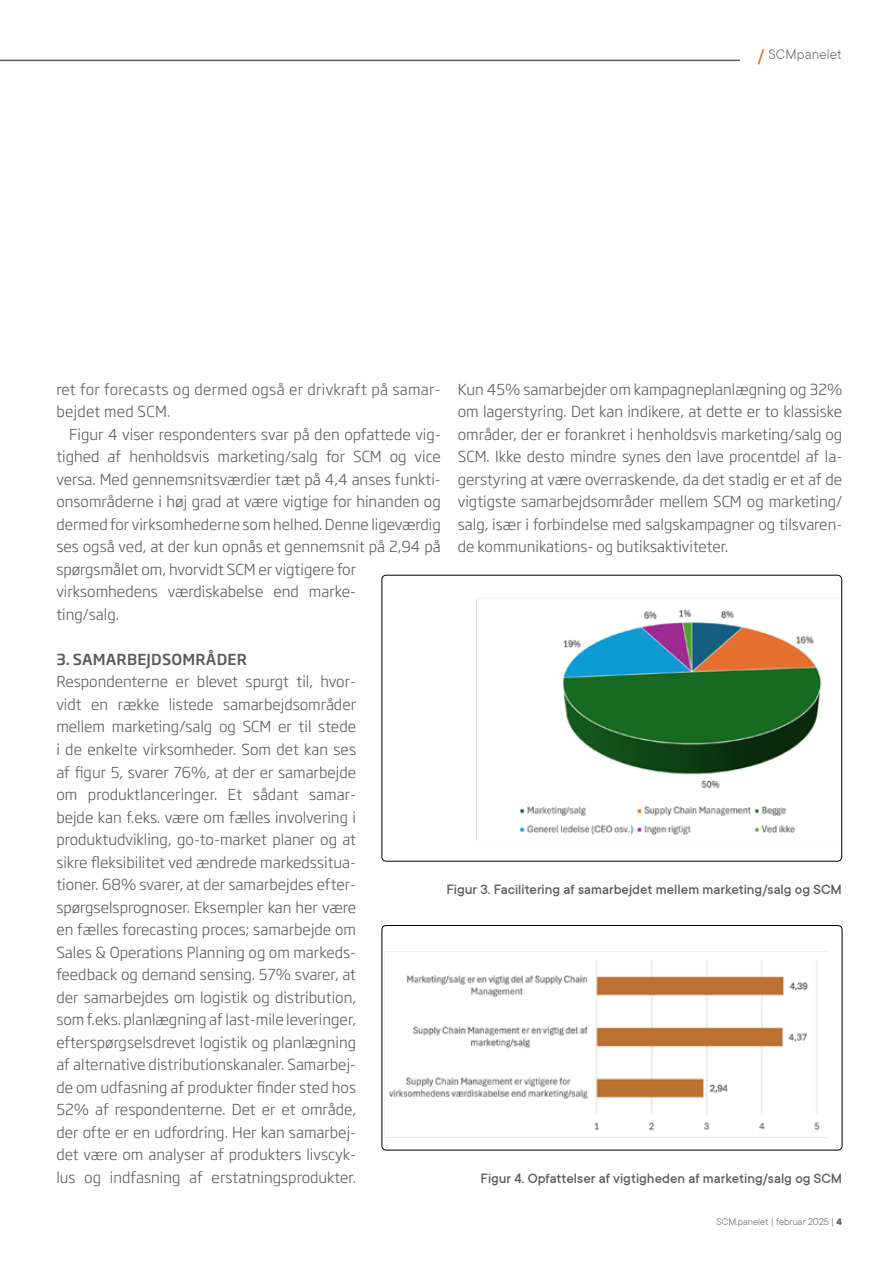
<style>
.page{position:relative;width:893px;height:1263px;background:#fff}
.page>*{position:absolute;margin:0;border:0;box-sizing:border-box;transform-origin:0 0}
.t1{font:300 15px/22.5px "Soho Gothic Pro";color:#5a5a5c;text-align:justify}
.t2{font:500 15px "TT Commons";color:#5a5a5c}
.t3{font:300 15px/22.5px "Soho Gothic Pro";letter-spacing:.02em;color:#5a5a5c}
.t4{font:500 15px "Soho Gothic Pro";letter-spacing:.015em;color:#5a5a5c}
.t5{font:300 15px "TT Commons";letter-spacing:.01em;color:#5a5a5c}
.t6{font:300 10.5px "TT Commons";color:#5a5a5c}
.s1{font-weight:500;font-size:18.75px;color:#ce7717}
.s2{font-weight:700}
</style>
<div class="page">
<hr style="left:0;top:60px;width:842px;height:1px;background:#5a5a5c">
<div style="left:740px;top:46px;width:102px;height:19px;background:#fff"></div>
<img style="left:384px;top:951px;width:445px;height:187px">
<div style="left:382px;top:925px;width:460px;height:225px;border:1px solid #000;border-radius:4px"></div>
<img style="left:476px;top:598px;width:364px;height:243px">
<div style="left:382px;top:575px;width:460px;height:286px;border:1px solid #000;border-radius:4px"></div>
<p class="t5" style="left:758px;top:46px;width:86px"><span class="s1">/</span> SCMpanelet</p>
<p class="t3" style="left:56px;top:377px;width:386px">ret for forecasts og dermed også er drivkraft på samar&shy;bejdet med SCM.</p>
<p class="t1" style="left:56px;top:422px;width:386px;text-align:left;text-indent:13px">Figur 4 viser respondenters svar på den opfattede vig&shy;tighed af henholdsvis marketing/salg for SCM og vice versa. Med gennemsnitsværdier tæt på 4,4 anses funkti&shy;onsområderne i høj grad at være vigtige for hinanden og dermed for virksomhederne som helhed. Denne ligeværdig ses også ved, at der kun opnås et gennemsnit på 2,94 på spørgsmålet om, hvorvidt SCM er vigtigere for virksomhedens værdiskabelse end marke-<br>ting/salg.</p>
<p class="t4" style="left:56px;top:648px;width:192px">3. SAMARBEJDSOMRÅDER</p>
<p class="t1" style="left:56px;top:670px;width:301px">Respondenterne er blevet spurgt til, hvor&shy;vidt en række listede samarbejdsområder mellem marketing/salg og SCM er til stede i de enkelte virksomheder. Som det kan ses af figur 5, svarer 76%, at der er samarbejde om produktlanceringer. Et sådant samar&shy;bejde kan f.eks. være om fælles involvering i produktudvikling, go-to-market planer og at sikre fleksibilitet ved ændrede markedssitua&shy;tioner. 68% svarer, at der samarbejdes efter&shy;spørgselsprognoser. Eksempler kan her være en fælles forecasting proces; samarbejde om Sales &amp; Operations Planning og om markeds&shy;feedback og demand sensing. 57% svarer, at der samarbejdes om logistik og distribution, som f.eks. planlægning af last-mile leveringer, efterspørgselsdrevet logistik og planlægning af alternative distributionskanaler. Samarbej&shy;de om udfasning af produkter finder sted hos 52% af respondenterne. Det er et område, der ofte er en udfordring. Her kan samarbej&shy;det være om analyser af produkters livscyk&shy;lus og indfasning af erstatningsprodukter.</p>
<p class="t1" style="left:458px;top:377px;width:386px">Kun 45% samarbejder om kampagneplanlægning og 32% om lagerstyring. Det kan indikere, at dette er to klassiske områder, der er forankret i henholdsvis marketing/salg og SCM. Ikke desto mindre synes den lave procentdel af la&shy;gerstyring at være overraskende, da det stadig er et af de vigtigste samarbejdsområder mellem SCM og marketing/ salg, især i forbindelse med salgskampagner og tilsvaren&shy;de kommunikations- og butiksaktiviteter.</p>
<p class="t2" style="left:446px;top:881px;width:397px">Figur 3. Facilitering af samarbejdet mellem marketing/salg og SCM</p>
<p class="t2" style="left:480px;top:1170px;width:363px">Figur 4. Opfattelser af vigtigheden af marketing/salg og SCM</p>
<p class="t6" style="left:717px;top:1216px;width:127px">SCM.panelet | februar 2025 | <span class="s2">4</span></p>
</div>
